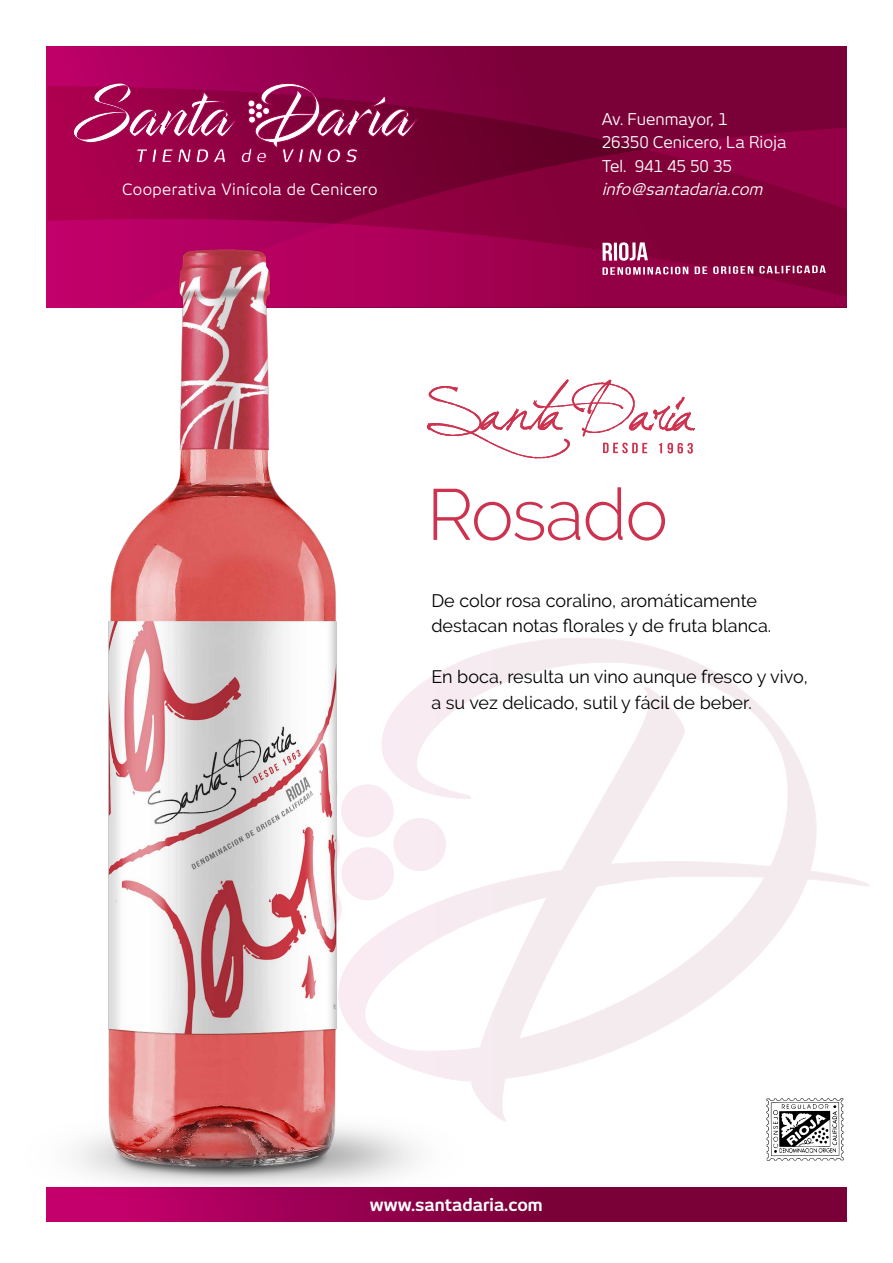
<style>
.page{position:relative;width:893px;height:1263px;background:#fff}
.page>*{position:absolute;margin:0;border:0;box-sizing:border-box;transform-origin:0 0}
.t1{font:300 72px "Raleway";letter-spacing:-.02em;color:#cd324f}
.t2{font:18px/25.5px "Raleway";color:#000}
.t3{font:700 17.1px "New June";color:#fff}
.t4{font:15.9px/23.4px "New June";color:#fff}
.t5{font:italic 15.9px "New June";color:#fff}
.t6{font:15.45px "New June";letter-spacing:.03em;color:#fff}
</style>
<div class="page">
<svg style="left:469px;top:638px;width:401px;height:484px"></svg>
<svg style="left:46px;top:47px;width:801px;height:104px;background:#8c0046"></svg>
<svg style="left:48px;top:86px;width:799px;height:65px;background:#7e0039"></svg>
<svg style="left:417px;top:128px;width:430px;height:179px;background:#87003c"></svg>
<div style="left:46px;top:1187px;width:801px;height:34px;background:#7a0038"></div>
<svg style="left:71px;top:82px;width:346px;height:69px;background:#a1235e"></svg>
<svg style="left:602px;top:243px;width:10px;height:18px"></svg>
<hr style="left:614px;top:243px;width:3px;height:18px;background:#fff">
<svg style="left:619px;top:242px;width:29px;height:19px"></svg>
<svg style="left:602px;top:267px;width:86px;height:8px"></svg>
<svg style="left:695px;top:266px;width:12px;height:8px"></svg>
<svg style="left:713px;top:266px;width:40px;height:8px"></svg>
<svg style="left:759px;top:265px;width:67px;height:9px"></svg>
<svg style="left:766px;top:1098px;width:78px;height:63px"></svg>
<img style="left:46px;top:151px;width:423px;height:1071px">
<svg style="left:427px;top:379px;width:268px;height:79px"></svg>
<p class="t6" style="left:122px;top:180px;width:257px">Cooperativa Vinícola de Cenicero</p>
<p class="t4" style="left:602px;top:107px;width:186px">Av. Fuenmayor, 1<br>26350 Cenicero, La Rioja<br>Tel. 941 45 50 35</p>
<p class="t5" style="left:602px;top:180px;width:167px">info@santadaria.com</p>
<h1 class="t1" style="left:427px;top:472px;width:243px">Rosado</h1>
<p class="t2" style="left:431px;top:588px;width:341px">De color rosa coralino, aromáticamente destacan notas florales y de fruta blanca.</p>
<p class="t2" style="left:431px;top:664px;width:378px">En boca, resulta un vino aunque fresco y vivo, a su vez delicado, sutil y fácil de beber.</p>
<p class="t3" style="left:370px;top:1195px;width:174px">www.santadaria.com</p>
</div>
